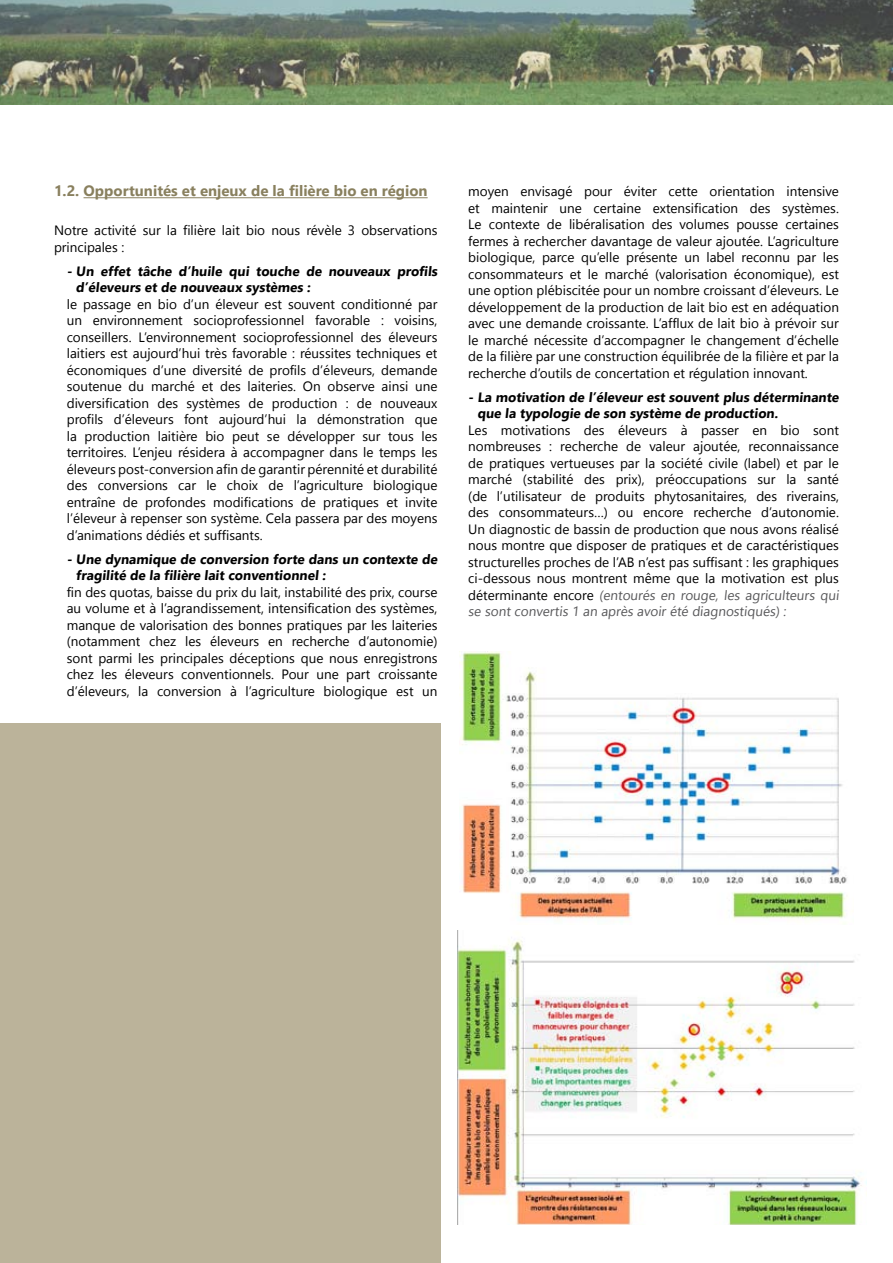
<style>
.page{position:relative;width:893px;height:1263px;background:#fff}
.page>*{position:absolute;margin:0;border:0;box-sizing:border-box;transform-origin:0 0}
.t1{font:700 15px "Khmer UI";color:#89805e}
.t2{font:13.5px/16.5px "Khmer UI";color:#000;text-align:justify}
.t3{font:700 13.5px/16.5px "Khmer UI";color:#000}
.s1{color:#58585a}
</style>
<div class="page">
<hr style="left:84px;top:197px;width:344px;height:1px;background:#89805e">
<img style="left:459px;top:652px;width:388px;height:272px">
<img style="left:458px;top:930px;width:404px;height:295px">
<div style="left:0;top:724px;width:441px;height:539px;background:#bbb39a"></div>
<svg style="left:0;top:0;width:893px;height:105px;background:#6f7e67"></svg>
<p class="t1" style="left:54px;top:182px;width:375px">1.2. Opportunités et enjeux de la filière bio en région</p>
<p class="t2" style="left:54px;top:222px;width:385px">Notre activité sur la filière lait bio nous révèle 3 observations principales :</p>
<p class="t3" style="left:76px;top:263px;width:365px;text-indent:-9px">- Un effet tâche d’huile qui touche de nouveaux profils d’éleveurs et de nouveaux systèmes :</p>
<p class="t2" style="left:67px;top:296px;width:372px">le passage en bio d’un éleveur est souvent conditionné par un environnement socioprofessionnel favorable : voisins, conseillers. L’environnement socioprofessionnel des éleveurs laitiers est aujourd’hui très favorable : réussites techniques et économiques d’une diversité de profils d’éleveurs, demande soutenue du marché et des laiteries. On observe ainsi une diversification des systèmes de production : de nouveaux profils d’éleveurs font aujourd’hui la démonstration que la production laitière bio peut se développer sur tous les territoires. L’enjeu résidera à accompagner dans le temps les éleveurs post-conversion afin de garantir pérennité et durabilité des conversions car le choix de l’agriculture biologique entraîne de profondes modifications de pratiques et invite l’éleveur à repenser son système. Cela passera par des moyens d’animations dédiés et suffisants.</p>
<p class="t3" style="left:76px;top:551px;width:365px;text-indent:-9px">- Une dynamique de conversion forte dans un contexte de fragilité de la filière lait conventionnel :</p>
<p class="t2" style="left:67px;top:584px;width:372px">fin des quotas, baisse du prix du lait, instabilité des prix, course au volume et à l’agrandissement, intensification des systèmes, manque de valorisation des bonnes pratiques par les laiteries (notamment chez les éleveurs en recherche d’autonomie) sont parmi les principales déceptions que nous enregistrons chez les éleveurs conventionnels. Pour une part croissante d’éleveurs, la conversion à l’agriculture biologique est un</p>
<p class="t2" style="left:468px;top:183px;width:372px">moyen envisagé pour éviter cette orientation intensive et maintenir une certaine extensification des systèmes.<br>Le contexte de libéralisation des volumes pousse certaines fermes à rechercher davantage de valeur ajoutée. L’agriculture biologique, parce qu’elle présente un label reconnu par les consommateurs et le marché (valorisation économique), est une option plébiscitée pour un nombre croissant d’éleveurs. Le développement de la production de lait bio est en adéquation avec une demande croissante. L’afflux de lait bio à prévoir sur le marché nécessite d’accompagner le changement d’échelle de la filière par une construction équilibrée de la filière et par la recherche d’outils de concertation et régulation innovant.</p>
<p class="t3" style="left:477px;top:389px;width:365px;text-indent:-9px">- La motivation de l’éleveur est souvent plus déterminante que la typologie de son système de production.</p>
<p class="t2" style="left:468px;top:422px;width:374px;text-align:left">Les motivations des éleveurs à passer en bio sont nombreuses : recherche de valeur ajoutée, reconnaissance de pratiques vertueuses par la société civile (label) et par le marché (stabilité des prix), préoccupations sur la santé (de l’utilisateur de produits phytosanitaires, des riverains, des consommateurs…) ou encore recherche d’autonomie.<br>Un diagnostic de bassin de production que nous avons réalisé nous montre que disposer de pratiques et de caractéristiques structurelles proches de l’AB n’est pas suffisant : les graphiques ci-dessous nous montrent même que la motivation est plus déterminante encore <span class="s1">(entourés en rouge, les agriculteurs qui se sont convertis 1 an après avoir été diagnostiqués) :</span></p>
</div>
